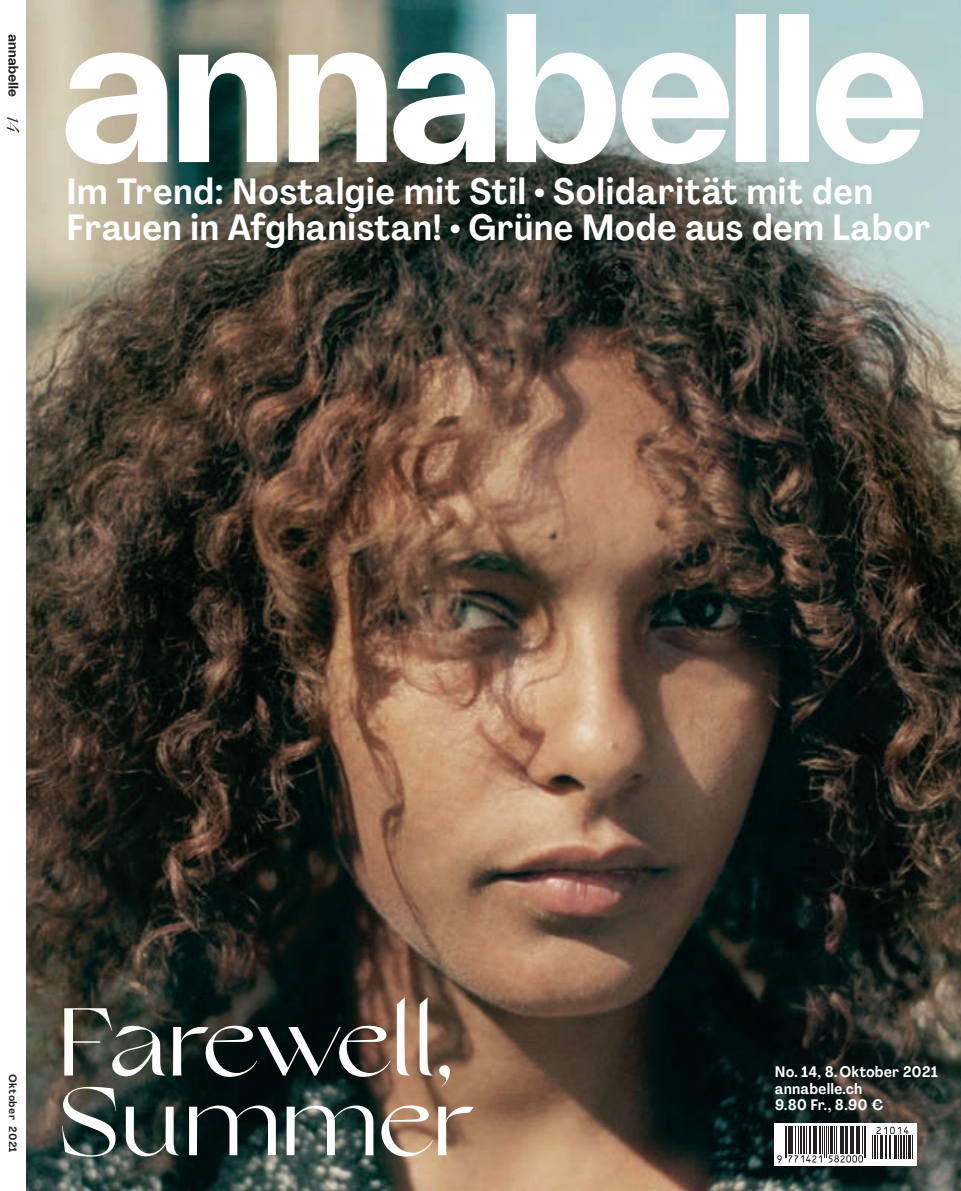
<style>
.page{position:relative;width:961px;height:1191px;background:#fff}
.page>*{position:absolute;margin:0;border:0;box-sizing:border-box;transform-origin:0 0}
.t1{font:97.05px/79.7px "Grand Slang";letter-spacing:-.015em;color:#fff}
.t2{font:700 36px/36px "Agrandir Text";color:#fff}
.t3{font:italic 16.5px "Grand Slang";color:#231f20}
.t4{font:700 15px/16.5px "Agrandir Text";color:#fff}
.t5{font:700 10.5px "Agrandir Text";letter-spacing:.035em;color:#231f20;scale:1.04 1}
</style>
<div class="page">
<img style="left:26px;top:0;width:935px;height:1191px">
<svg style="left:66px;top:14px;width:860px;height:150px"></svg>
<div style="left:774px;top:1123px;width:142px;height:42px;background:#fff"></div>
<svg style="left:777px;top:1155px;width:4px;height:7px"></svg>
<hr style="left:784px;top:1126px;width:1px;height:32px;background:#231f20">
<hr style="left:786px;top:1126px;width:1px;height:32px;background:#231f20">
<svg style="left:788px;top:1126px;width:75px;height:36px"></svg>
<hr style="left:863px;top:1126px;width:1px;height:32px;background:#231f20">
<hr style="left:865px;top:1126px;width:1px;height:32px;background:#231f20">
<svg style="left:872px;top:1126px;width:39px;height:32px"></svg>
<svg style="left:8px;top:34px;width:10px;height:63px"></svg>
<p class="t3" style="left:25px;top:117px;width:18px;rotate:90deg">14</p>
<p class="t2" style="left:67px;top:173px;width:866px">Im Trend: Nostalgie mit Stil • Solidarität mit den<br>Frauen in Afghanistan! • Grüne Mode aus dem Labor</p>
<p class="t5" style="left:19px;top:1074px;width:77px;rotate:90deg">Oktober 2021</p>
<h1 class="t1" style="left:58px;top:1006px;width:414px">Farewell,<br>Summer</h1>
<p class="t4" style="left:775px;top:1063px;width:164px">No. 14, 8.Oktober 2021 annabelle.ch<br>9.80 Fr., 8.90 €</p>
</div>
